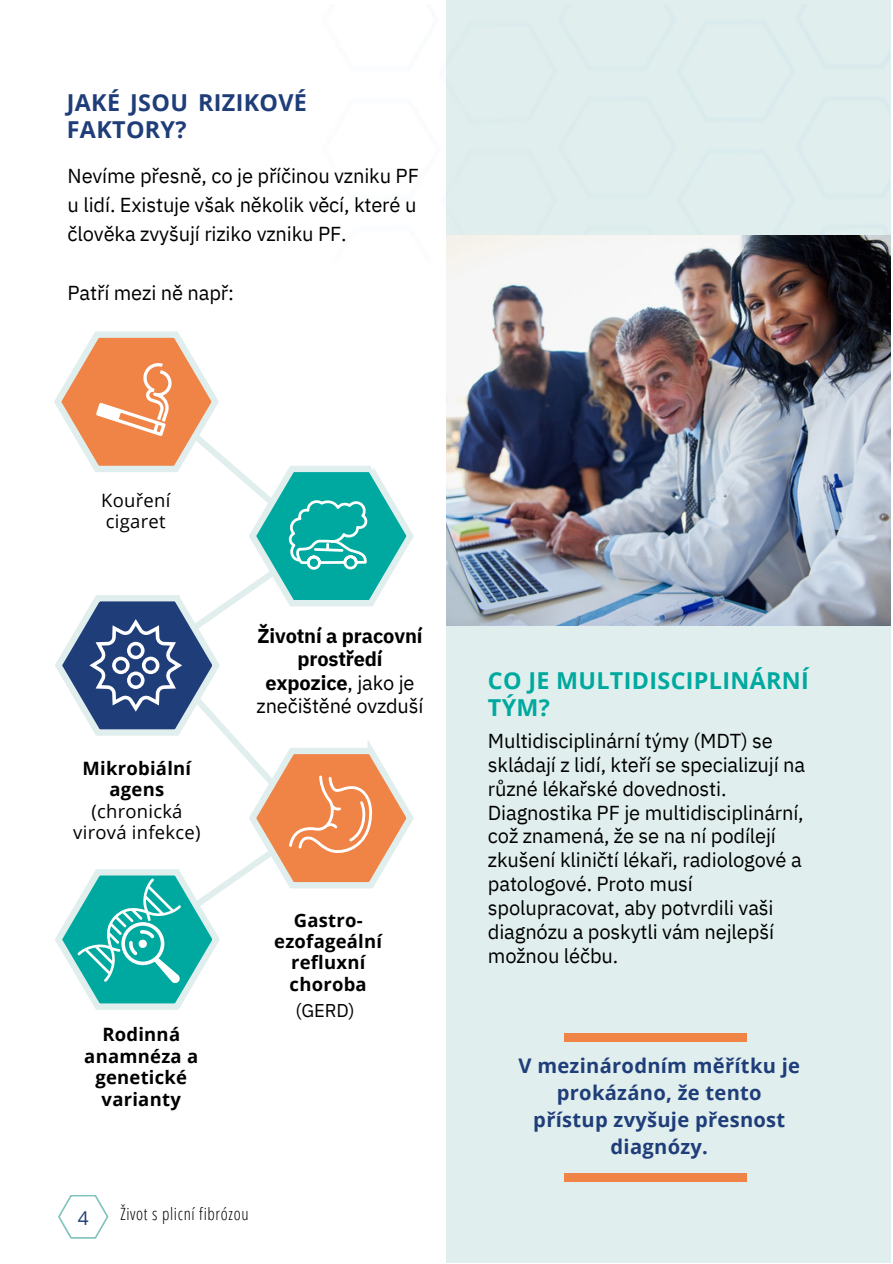
<style>
.page{position:relative;width:893px;height:1264px;background:#fff}
.page>*{position:absolute;margin:0;border:0;box-sizing:border-box;transform-origin:0 0}
.t1{font:700 23.25px/27px "Open Sans";letter-spacing:.015em;color:#00a99f}
.t2{font:700 23.25px/27px "Open Sans";letter-spacing:.015em;color:#1f3d79}
.t3{font:20.1px/23.9px "IBM Plex Sans";letter-spacing:-.01em;color:#000}
.t4{font:700 20.1px/27px "Open Sans";letter-spacing:.015em;color:#1f3d79;text-align:center}
.t5{font:700 19.95px/23.5px "IBM Plex Sans";letter-spacing:-.01em;color:#000;text-align:center}
.t6{font:19.05px "Open Sans";color:#1f3d79}
.t7{font:700 18.45px/21.3px "Open Sans";letter-spacing:.015em;color:#000;text-align:center}
.t8{font:18.45px/21.3px "Open Sans";letter-spacing:.015em;color:#000}
.t9{font:18.45px "IBM Plex Sans";color:#000}
.t10{font:300 16.95px "Open Sans Condensed";letter-spacing:.04em;color:#000}
.s1{font-weight:700}
.s2{font-weight:400}
</style>
<div class="page">
<div style="left:446px;top:0;width:444px;height:1262px;background:#e0efed"></div>
<img style="left:446px;top:236px;width:444px;height:389px">
<svg style="left:58px;top:1195px;width:50px;height:43px"></svg>
<svg style="left:54px;top:331px;width:360px;height:679px"></svg>
<div style="left:564px;top:1032px;width:182px;height:9px;background:#f08346"></div>
<div style="left:564px;top:1173px;width:182px;height:8px;background:#f08346"></div>
<p class="t2" style="left:67px;top:88px;width:241px">JAKÉ JSOU RIZIKOVÉ<br>FAKTORY?</p>
<p class="t3" style="left:68px;top:161px;width:353px;line-height:29.2px">Nevíme přesně, co je příčinou vzniku PF u lidí. Existuje však několik věcí, které u člověka zvyšují riziko vzniku PF.</p>
<p class="t3" style="left:68px;top:280px;width:168px">Patří mezi ně např:</p>
<p class="t8" style="left:101px;top:489px;width:71px">Kouření cigaret</p>
<p class="t8" style="left:73px;top:757px;width:129px;text-align:center"><span class="s1">Mikrobiální agens </span>(chronická virová infekce)</p>
<p class="t7" style="left:84px;top:1023px;width:115px">Rodinná anamnéza a genetické varianty</p>
<p class="t5" style="left:256px;top:623px;width:168px">Životní a pracovní prostředí expozice<span class="s2">, jako je znečištěné ovzduší</span></p>
<p class="t7" style="left:274px;top:908px;width:109px">Gastro&shy;ezofageální refluxní choroba</p>
<p class="t9" style="left:295px;top:998px;width:61px">(GERD)</p>
<p class="t6" style="left:78px;top:1204px;width:12px">4</p>
<p class="t10" style="left:120px;top:1202px;width:130px">Život s plicní fibrózou</p>
<p class="t1" style="left:488px;top:666px;width:322px">CO JE MULTIDISCIPLINÁRNÍ<br>TÝM?</p>
<p class="t3" style="left:488px;top:728px;width:319px">Multidisciplinární týmy (MDT) se skládají z lidí, kteří se specializují na různé lékařské dovednosti.<br>Diagnostika PF je multidisciplinární, což znamená, že se na ní podílejí zkušení kliničtí lékaři, radiologové a patologové. Proto musí spolupracovat, aby potvrdili vaši diagnózu a poskytli vám nejlepší možnou léčbu.</p>
<p class="t4" style="left:518px;top:1052px;width:283px">V mezinárodním měřítku je prokázáno, že tento přístup zvyšuje přesnost diagnózy.</p>
</div>
